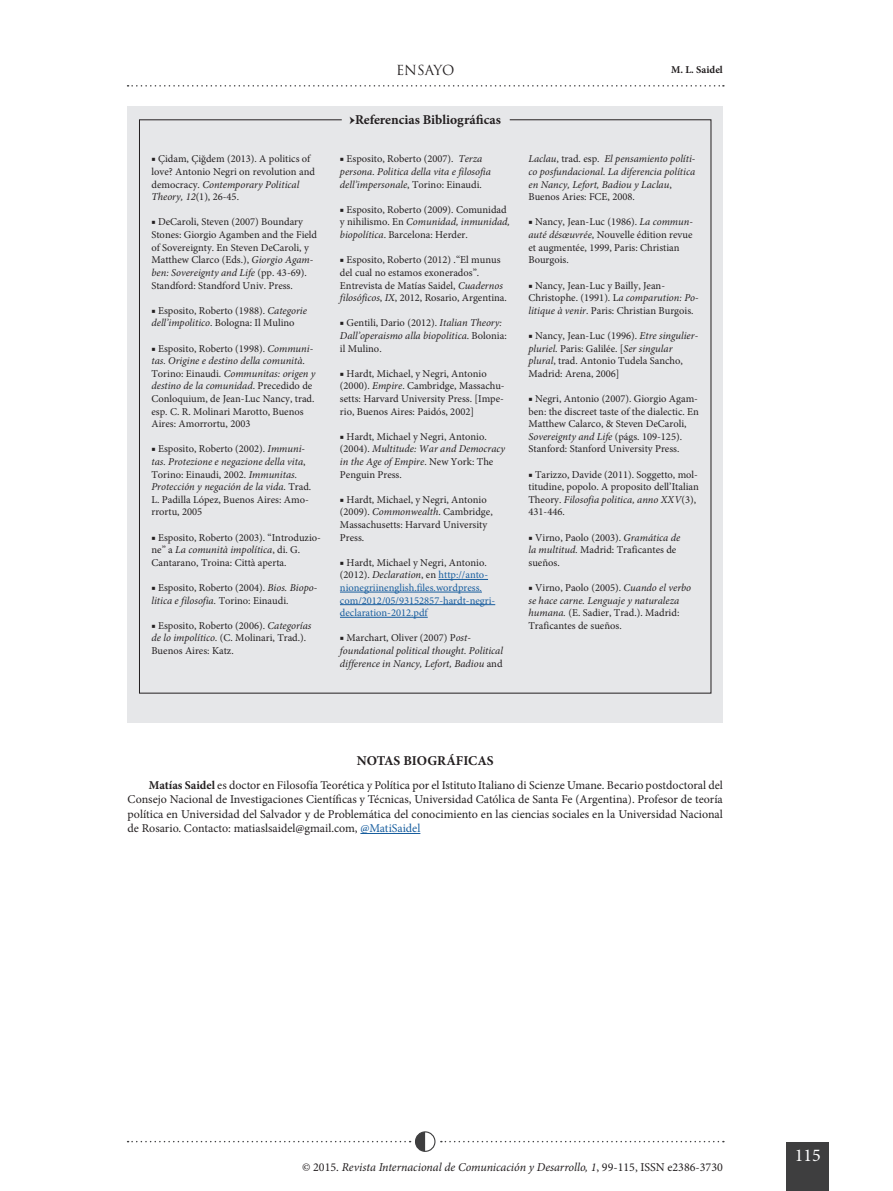
<style>
.page{position:relative;width:893px;height:1191px;background:#fff}
.page>*{position:absolute;margin:0;border:0;box-sizing:border-box;transform-origin:0 0}
.t1{font:18px "Minion Pro";color:#fff}
.t2{font:700 13.5px "Minion Pro";letter-spacing:-.005em;color:#231f20}
.t3{font:13.5px "Trajan Pro";color:#231f20}
.t4{font:12px/14.4px "Minion Pro";color:#231f20;text-align:justify}
.t5{font:italic 12px "Minion Pro";letter-spacing:-.005em;color:#231f20}
.t6{font:10.5px/12.6px "Minion Pro";color:#231f20}
.t7{font:italic 10.5px/12.6px "Minion Pro";color:#231f20}
.t8{font:10.5px/12.6px "Minion Pro";color:#175d9e}
.t9{font:700 10.5px "Minion Pro";letter-spacing:.005em;color:#231f20}
.s1{font-style:italic}
.s2{font-weight:400}
.s3{font-style:normal}
.s4{color:#231f20}
.s5{font-style:italic;color:#231f20}
.s6{font-weight:700}
.s7{color:#175d9e}
</style>
<div class="page">
<div style="left:787px;top:1142px;width:42px;height:49px;background:#3e3e3f"></div>
<div style="left:415px;top:1131px;width:20px;height:20px;border:1px solid #3e3e3f;border-radius:50%"></div>
<svg style="left:128px;top:1131px;width:297px;height:20px"></svg>
<svg style="left:128px;top:85px;width:596px;height:2px"></svg>
<svg style="left:441px;top:1140px;width:283px;height:2px"></svg>
<div style="left:128px;top:106px;width:595px;height:616px;background:#e6e7e9"></div>
<svg style="left:139px;top:119px;width:572px;height:574px"></svg>
<hr style="left:439px;top:579px;width:49px;height:1px;background:#175d9e">
<hr style="left:340px;top:592px;width:142px;height:1px;background:#175d9e">
<hr style="left:340px;top:604px;width:155px;height:1px;background:#175d9e">
<hr style="left:340px;top:617px;width:88px;height:1px;background:#175d9e">
<hr style="left:360px;top:833px;width:60px;height:1px;background:#175d9e">
<p class="t6" style="left:151px;top:153px;width:165px">■ Çidam, Çiğdem (2013). A politics of love? Antonio Negri on revolution and democracy. <span class="s1">Contemporary Political Theory, 12</span>(1), 26-45.</p>
<p class="t6" style="left:151px;top:216px;width:167px">■ DeCaroli, Steven (2007) Boundary Stones: Giorgio Agamben and the Field of Sovereignty. En Steven DeCaroli, y Matthew Clarco (Eds.), <span class="s1">Giorgio Agam&shy;ben: Sovereignty and Life</span> (pp. 43-69).<br>Standford: Standford Univ. Press.</p>
<p class="t6" style="left:151px;top:304px;width:157px">■ Esposito, Roberto (1988). <span class="s1">Categorie dell’impolitico</span>. Bologna: Il Mulino</p>
<p class="t6" style="left:151px;top:342px;width:166px">■ Esposito, Roberto (1998). <span class="s1">Communi&shy;tas. Origine e destino della comunità</span>.<br>Torino: Einaudi. <span class="s1">Communitas: origen y destino de la comunidad</span>. Precedido de Conloquium, de Jean-Luc Nancy, trad. esp. C. R. Molinari Marotto, Buenos Aires: Amorrortu, 2003</p>
<p class="t6" style="left:151px;top:443px;width:161px">■ Esposito, Roberto (2002). <span class="s1">Immuni&shy;tas. Protezione e negazione della vita</span>, Torino: Einaudi, 2002. <span class="s1">Immunitas.<br>Protección y negación de la vida</span>. Trad.<br>L. Padilla López, Buenos Aires: Amo&shy;rrortu, 2005</p>
<p class="t6" style="left:151px;top:531px;width:171px">■ Esposito, Roberto (2003). “Introduzio&shy;ne” a <span class="s1">La comunità impolítica</span>, di. G.<br>Cantarano, Troina: Città aperta.</p>
<p class="t6" style="left:151px;top:581px;width:167px">■ Esposito, Roberto (2004). <span class="s1">Bios. Biopo&shy;litica e filosofia.</span> Torino: Einaudi.</p>
<p class="t6" style="left:151px;top:619px;width:162px">■ Esposito, Roberto (2006). <span class="s1">Categorías de lo impolítico.</span> (C. Molinari, Trad.).<br>Buenos Aires: Katz.</p>
<p class="t3" style="left:396px;top:61px;width:60px">ENSAYO</p>
<p class="t2" style="left:349px;top:110px;width:153px"><span class="s2">→</span>Referencias Bibliográficas</p>
<p class="t7" style="left:340px;top:153px;width:152px"><span class="s3">■ Esposito, Roberto (2007).</span> Terza persona. Politica della vita e filosofia dell’impersonale<span class="s3">, Torino: Einaudi.</span></p>
<p class="t6" style="left:340px;top:203px;width:171px">■ Esposito, Roberto (2009). Comunidad y nihilismo. En <span class="s1">Comunidad, inmunidad, biopolítica</span>. Barcelona: Herder.</p>
<p class="t6" style="left:340px;top:254px;width:168px">■ Esposito, Roberto (2012) .“El munus del cual no estamos exonerados”.<br>Entrevista de Matías Saidel, <span class="s1">Cuadernos filosóficos</span>, <span class="s1">IX</span>, 2012, Rosario, Argentina.</p>
<p class="t7" style="left:340px;top:317px;width:168px"><span class="s3">■ Gentili, Dario (2012).</span> Italian Theory:<br>Dall’operaismo alla biopolitica<span class="s3">. Bolonia: il Mulino.</span></p>
<p class="t6" style="left:340px;top:367px;width:166px">■ Hardt, Michael, y Negri, Antonio (2000). <span class="s1">Empire</span>. Cambridge, Massachu&shy;setts: Harvard University Press. [Impe&shy;rio, Buenos Aires: Paidós, 2002]</p>
<p class="t6" style="left:340px;top:430px;width:167px">■ Hardt, Michael y Negri, Antonio. (2004). <span class="s1">Multitude: War and Democracy in the Age of Empire</span>. New York: The<br>Penguin Press.</p>
<p class="t6" style="left:340px;top:493px;width:154px">■ Hardt, Michael, y Negri, Antonio (2009). <span class="s1">Commonwealth</span>. Cambridge,<br>Massachusetts: Harvard University<br>Press.</p>
<p class="t8" style="left:340px;top:556px;width:157px"><span class="s4">■ Hardt, Michael y Negri, Antonio. (2012).</span> <span class="s5">Declaration</span><span class="s4">, en</span> http://anto&shy;nionegriinenglish.files.wordpress. com/2012/05/93152857-hardt-negri&shy;declaration-2012.pdf</p>
<p class="t7" style="left:340px;top:632px;width:165px"><span class="s3">■ Marchart, Oliver (2007) P</span>ost&shy;foundational political thought. Political difference in Nancy, Lefort, Badiou <span class="s3">and</span></p>
<p class="t9" style="left:671px;top:62px;width:53px">M. L. Saidel</p>
<p class="t7" style="left:528px;top:153px;width:168px">Laclau<span class="s3">, trad. esp.</span> El pensamiento políti&shy;co posfundacional. La diferencia política en Nancy, Lefort, Badiou y Laclau<span class="s3">, Buenos Aries: FCE, 2008.</span></p>
<p class="t6" style="left:528px;top:216px;width:166px">■ Nancy, Jean-Luc (1986). <span class="s1">La commun&shy;auté désœuvrée</span>, Nouvelle édition revue et augmentée, 1999, Paris: Christian<br>Bourgois.</p>
<p class="t6" style="left:528px;top:279px;width:172px">■ Nancy, Jean-Luc y Bailly, Jean-<br>Christophe. (1991). L<span class="s1">a comparution: Po&shy;litique à venir</span>. Paris: Christian Burgois.</p>
<p class="t6" style="left:528px;top:329px;width:171px">■ Nancy, Jean-Luc (1996). <span class="s1">Etre singulier&shy;pluriel</span>. Paris: Galilée. [<span class="s1">Ser singular plural</span>, trad. Antonio Tudela Sancho, Madrid: Arena, 2006]</p>
<p class="t6" style="left:528px;top:392px;width:172px">■ Negri, Antonio (2007). Giorgio Agam&shy;ben: the discreet taste of the dialectic. En Matthew Calarco, &amp; Steven DeCaroli, <span class="s1">Sovereignty and Life</span> (págs. 109-125).<br>Stanford: Stanford University Press.</p>
<p class="t6" style="left:528px;top:468px;width:172px">■ Tarizzo, Davide (2011). Soggetto, mol&shy;titudine, popolo. A proposito dell’Italian Theory. <span class="s1">Filosofia politica, anno XXV</span>(3), 431-446.</p>
<p class="t6" style="left:528px;top:531px;width:153px">■ Virno, Paolo (2003). <span class="s1">Gramática de la multitud.</span> Madrid: Traficantes de sueños.</p>
<p class="t6" style="left:528px;top:581px;width:164px">■ Virno, Paolo (2005). <span class="s1">Cuando el verbo se hace carne. Lenguaje y naturaleza humana.</span> (E. Sadier, Trad.). Madrid:<br>Traficantes de sueños.</p>
<p class="t2" style="left:357px;top:751px;width:138px">NOTAS BIOGRÁFICAS</p>
<p class="t4" style="left:128px;top:778px;width:597px;text-indent:21px"><span class="s6">Matías Saidel</span> es doctor en Filosofía Teorética y Política por el Istituto Italiano di Scienze Umane. Becario postdoctoral del Consejo Nacional de Investigaciones Científicas y Técnicas, Universidad Católica de Santa Fe (Argentina). Profesor de teoría política en Universidad del Salvador y de Problemática del conocimiento en las ciencias sociales en la Universidad Nacional de Rosario. Contacto: matiaslsaidel@gmail.com, <span class="s7">@MatiSaidel</span></p>
<p class="t5" style="left:302px;top:1159px;width:422px"><span class="s3">© 2015.</span> Revista Internacional de Comunicación y Desarrollo, 1<span class="s3">, 99-115, ISSN e2386-3730</span></p>
<p class="t1" style="left:795px;top:1143px;width:27px">115</p>
</div>
